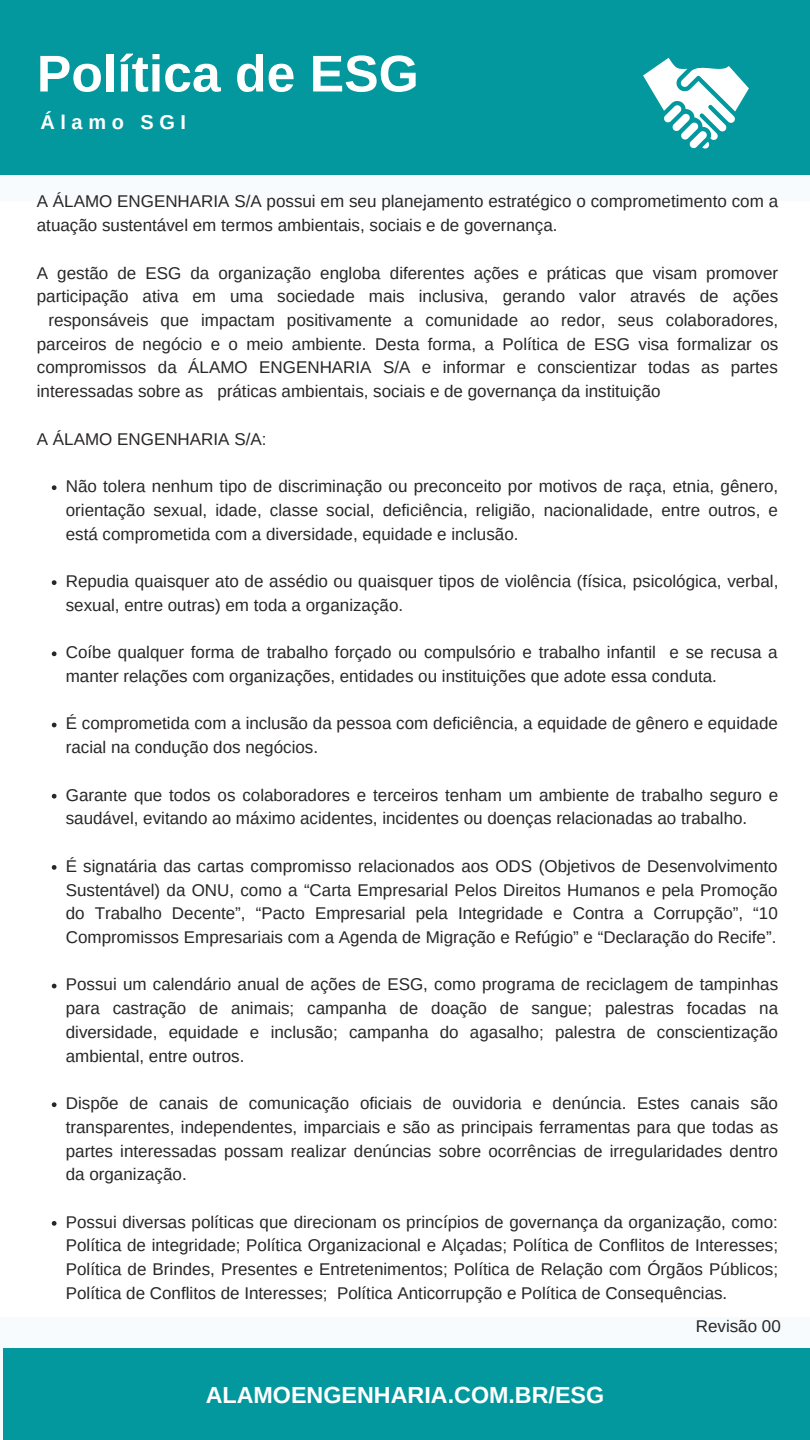
<style>
.page{position:relative;width:810px;height:1440px;background:#f7fbfd}
.page>*{position:absolute;margin:0;border:0;box-sizing:border-box;transform-origin:0 0}
.t1{font:700 51.7px "Arimo";color:#fff}
.t2{font:700 23.3px "Arimo";color:#fff}
.t3{font:700 20px "Arimo";letter-spacing:.28em;color:#fff}
.t4{font:17px/23.7px "Arimo";color:#292626;text-align:justify}
</style>
<div class="page">
<div style="left:0;top:0;width:810px;height:175px;background:#03989e"></div>
<div style="left:3px;top:1348px;width:807px;height:92px;background:#03989e"></div>
<div style="left:0;top:201px;width:810px;height:1116px;background:#fff"></div>
<svg style="left:52px;top:485px;width:5px;height:5px"></svg>
<svg style="left:52px;top:580px;width:5px;height:5px"></svg>
<svg style="left:52px;top:651px;width:5px;height:5px"></svg>
<svg style="left:52px;top:723px;width:5px;height:4px"></svg>
<svg style="left:52px;top:794px;width:5px;height:5px"></svg>
<svg style="left:52px;top:865px;width:5px;height:5px"></svg>
<svg style="left:52px;top:984px;width:5px;height:4px"></svg>
<svg style="left:52px;top:1102px;width:5px;height:5px"></svg>
<svg style="left:52px;top:1221px;width:5px;height:5px"></svg>
<svg style="left:643px;top:58px;width:106px;height:91px"></svg>
<h1 class="t1" style="left:37px;top:45px;width:383px">Política de ESG</h1>
<p class="t3" style="left:41px;top:111px;width:147px">Álamo SGI</p>
<p class="t4" style="left:37px;top:190px;width:743px">A ÁLAMO ENGENHARIA S/A possui em seu planejamento estratégico o comprometimento com a atuação sustentável em termos ambientais, sociais e de governança.</p>
<p class="t4" style="left:37px;top:261px;width:743px">A gestão de ESG da organização engloba diferentes ações e práticas que visam promover</p>
<p class="t4" style="left:37px;top:285px;width:743px">participação ativa em uma sociedade mais inclusiva, gerando valor através de ações</p>
<p class="t4" style="left:48px;top:308px;width:731px">responsáveis que impactam positivamente a comunidade ao redor, seus colaboradores,</p>
<p class="t4" style="left:37px;top:332px;width:743px">parceiros de negócio e o meio ambiente. Desta forma, a Política de ESG visa formalizar os</p>
<p class="t4" style="left:37px;top:356px;width:743px">compromissos da ÁLAMO ENGENHARIA S/A e informar e conscientizar todas as partes</p>
<p class="t4" style="left:37px;top:379px;width:625px">interessadas sobre as práticas ambientais, sociais e de governança da instituição</p>
<p class="t4" style="left:37px;top:427px;width:231px">A ÁLAMO ENGENHARIA S/A:</p>
<p class="t4" style="left:66px;top:474px;width:714px">Não tolera nenhum tipo de discriminação ou preconceito por motivos de raça, etnia, gênero, orientação sexual, idade, classe social, deficiência, religião, nacionalidade, entre outros, e está comprometida com a diversidade, equidade e inclusão.</p>
<p class="t4" style="left:66px;top:569px;width:714px">Repudia quaisquer ato de assédio ou quaisquer tipos de violência (física, psicológica, verbal, sexual, entre outras) em toda a organização.</p>
<p class="t4" style="left:66px;top:640px;width:713px">Coíbe qualquer forma de trabalho forçado ou compulsório e trabalho infantil e se recusa a manter relações com organizações, entidades ou instituições que adote essa conduta.</p>
<p class="t4" style="left:66px;top:712px;width:714px">É comprometida com a inclusão da pessoa com deficiência, a equidade de gênero e equidade racial na condução dos negócios.</p>
<p class="t4" style="left:66px;top:783px;width:714px">Garante que todos os colaboradores e terceiros tenham um ambiente de trabalho seguro e saudável, evitando ao máximo acidentes, incidentes ou doenças relacionadas ao trabalho.</p>
<p class="t4" style="left:66px;top:854px;width:714px">É signatária das cartas compromisso relacionados aos ODS (Objetivos de Desenvolvimento Sustentável) da ONU, como a “Carta Empresarial Pelos Direitos Humanos e pela Promoção do Trabalho Decente”, “Pacto Empresarial pela Integridade e Contra a Corrupção”, “10<br>Compromissos Empresariais com a Agenda de Migração e Refúgio” e “Declaração do Recife”.</p>
<p class="t4" style="left:66px;top:973px;width:714px">Possui um calendário anual de ações de ESG, como programa de reciclagem de tampinhas para castração de animais; campanha de doação de sangue; palestras focadas na diversidade, equidade e inclusão; campanha do agasalho; palestra de conscientização ambiental, entre outros.</p>
<p class="t4" style="left:66px;top:1091px;width:714px">Dispõe de canais de comunicação oficiais de ouvidoria e denúncia. Estes canais são transparentes, independentes, imparciais e são as principais ferramentas para que todas as partes interessadas possam realizar denúncias sobre ocorrências de irregularidades dentro da organização.</p>
<p class="t4" style="left:66px;top:1210px;width:714px">Possui diversas políticas que direcionam os princípios de governança da organização, como:<br>Política de integridade; Política Organizacional e Alçadas; Política de Conflitos de Interesses; Política de Brindes, Presentes e Entretenimentos; Política de Relação com Órgãos Públicos; Política de Conflitos de Interesses; Política Anticorrupção e Política de Consequências.</p>
<h2 class="t2" style="left:206px;top:1382px;width:400px">ALAMOENGENHARIA.COM.BR/ESG</h2>
<p class="t4" style="left:696px;top:1314px;width:87px">Revisão 00</p>
</div>
